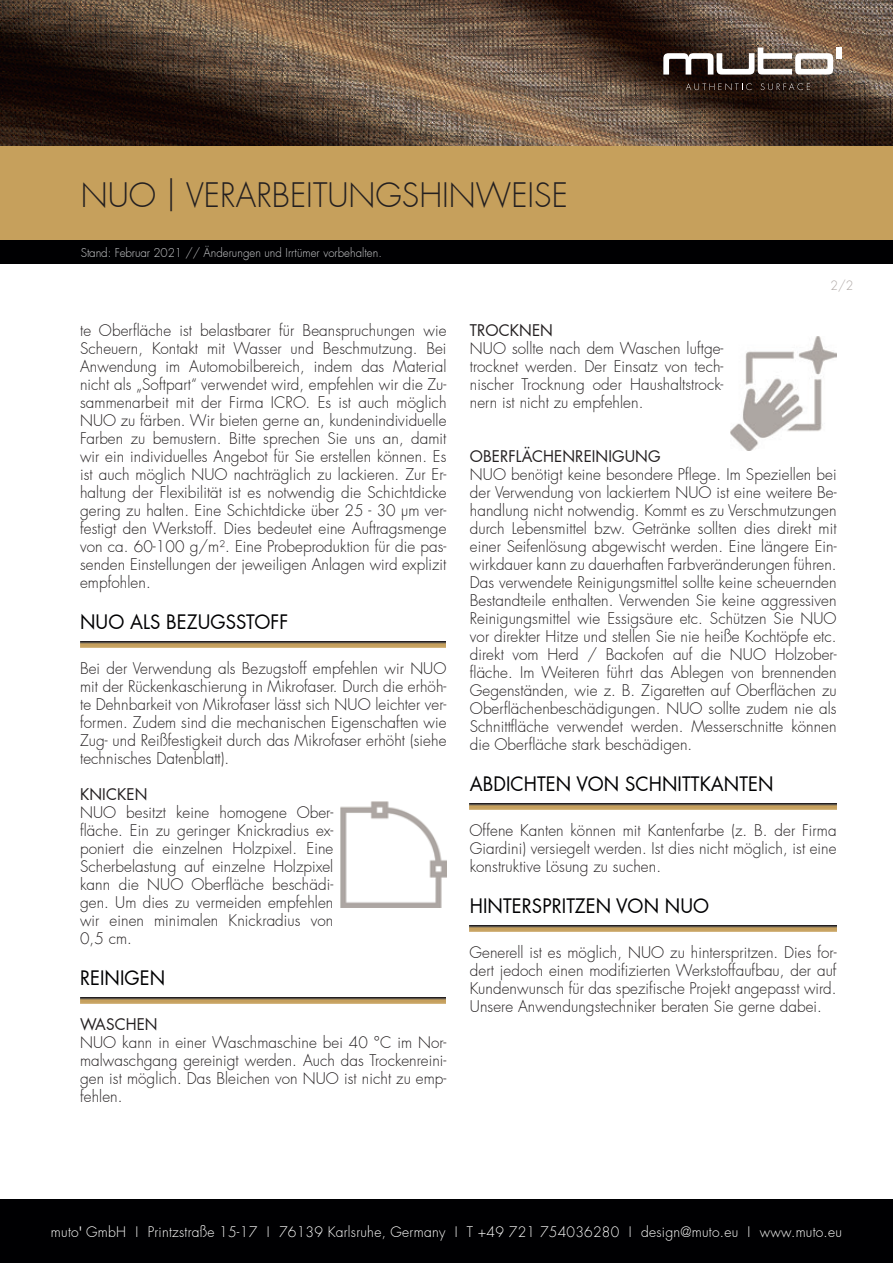
<style>
.page{position:relative;width:893px;height:1263px;background:#fff}
.page>*{position:absolute;margin:0;border:0;box-sizing:border-box;transform-origin:0 0}
.t1{font:300 33px "Futura";color:#231f20}
.t2{font:19.5px "Futura LT Pro";letter-spacing:.005em;color:#000002;scale:.95 1}
.t3{font:300 15.75px/18px "Futura LT Pro";letter-spacing:.005em;color:#231f20;text-align:justify}
.t4{font:15.75px "Futura LT Pro";letter-spacing:.005em;color:#231f20}
.t5{font:300 14.25px "Futura LT Pro";letter-spacing:.02em;color:#fff}
.t6{font:300 12.75px "Futura LT Pro";color:#ada6a3;scale:.95 1}
.t7{font:300 12px "Futura";letter-spacing:.005em;color:#c7c8ca}
.s1{font-family:"ITC Avant Garde Std";font-weight:400}
</style>
<div class="page">
<img style="left:0;top:0;width:893px;height:147px">
<div style="left:0;top:240px;width:893px;height:24px;background:#000002"></div>
<div style="left:0;top:147px;width:893px;height:93px;background:#c6a05c"></div>
<div style="left:0;top:1199px;width:893px;height:64px;background:#000002"></div>
<svg style="left:686px;top:83px;width:66px;height:7px"></svg>
<svg style="left:761px;top:83px;width:49px;height:7px"></svg>
<svg style="left:663px;top:47px;width:170px;height:28px"></svg>
<div style="left:836px;top:47px;width:6px;height:12px;background:#fff"></div>
<img style="left:80px;top:641px;width:366px;height:6px">
<img style="left:80px;top:997px;width:366px;height:6px">
<img style="left:340px;top:801px;width:106px;height:106px">
<img style="left:470px;top:803px;width:367px;height:6px">
<img style="left:470px;top:925px;width:367px;height:6px">
<img style="left:730px;top:336px;width:107px;height:114px">
<h1 class="t1" style="left:81px;top:175px;width:489px">NUO | VERARBEITUNGSHINWEISE</h1>
<p class="t7" style="left:81px;top:245px;width:303px">Stand: Februar 2021 // Änderungen und Irrtümer vorbehalten.</p>
<p class="t6" style="left:830px;top:277px;width:26px">2/2</p>
<p class="t3" style="left:80px;top:321px;width:368px">te Oberfläche ist belastbarer für Beanspruchungen wie Scheuern, Kontakt mit Wasser und Beschmutzung. Bei Anwendung im Automobilbereich, indem das Material nicht als „Softpart“ verwendet wird, empfehlen wir die Zu&shy;sammenarbeit mit der Firma ICRO. Es ist auch möglich NUO zu färben. Wir bieten gerne an, kundenindividuelle Farben zu bemustern. Bitte sprechen Sie uns an, damit wir ein individuelles Angebot für Sie erstellen können. Es ist auch möglich NUO nachträglich zu lackieren. Zur Er&shy;haltung der Flexibilität ist es notwendig die Schichtdicke gering zu halten. Eine Schichtdicke über 25 - 30 µm ver&shy;festigt den Werkstoff. Dies bedeutet eine Auftragsmenge von ca. 60-100 g/m². Eine Probeproduktion für die pas&shy;senden Einstellungen der jeweiligen Anlagen wird explizit empfohlen.</p>
<p class="t2" style="left:80px;top:608px;width:221px">NUO ALS BEZUGSSTOFF</p>
<p class="t3" style="left:80px;top:659px;width:368px">Bei der Verwendung als Bezugstoff empfehlen wir NUO mit der Rückenkaschierung in Mikrofaser. Durch die erhöh&shy;te Dehnbarkeit von Mikrofaser lässt sich NUO leichter ver&shy;formen. Zudem sind die mechanischen Eigenschaften wie Zug- und Reißfestigkeit durch das Mikrofaser erhöht (siehe technisches Datenblatt).</p>
<p class="t4" style="left:80px;top:783px;width:69px">KNICKEN</p>
<p class="t3" style="left:80px;top:803px;width:255px">NUO besitzt keine homogene Ober&shy;fläche. Ein zu geringer Knickradius ex&shy;poniert die einzelnen Holzpixel. Eine Scherbelastung auf einzelne Holzpixel kann die NUO Oberfläche beschädi&shy;gen. Um dies zu vermeiden empfehlen wir einen minimalen Knickradius von 0,5 cm.</p>
<p class="t2" style="left:80px;top:964px;width:91px">REINIGEN</p>
<p class="t4" style="left:80px;top:1013px;width:79px">WASCHEN</p>
<p class="t3" style="left:80px;top:1033px;width:368px">NUO kann in einer Waschmaschine bei 40 °C im Nor&shy;malwaschgang gereinigt werden. Auch das Trockenreini&shy;gen ist möglich. Das Bleichen von NUO ist nicht zu emp&shy;fehlen.</p>
<p class="t4" style="left:470px;top:320px;width:85px">TROCKNEN</p>
<p class="t3" style="left:470px;top:339px;width:255px">NUO sollte nach dem Waschen luftge&shy;trocknet werden. Der Einsatz von tech&shy;nischer Trocknung oder Haushaltstrock&shy;nern ist nicht zu empfehlen.</p>
<p class="t4" style="left:470px;top:446px;width:192px">OBERFLÄCHENREINIGUNG</p>
<p class="t3" style="left:470px;top:466px;width:368px">NUO benötigt keine besondere Pflege. Im Speziellen bei der Verwendung von lackiertem NUO ist eine weitere Be&shy;handlung nicht notwendig. Kommt es zu Verschmutzungen durch Lebensmittel bzw. Getränke sollten dies direkt mit einer Seifenlösung abgewischt werden. Eine längere Ein&shy;wirkdauer kann zu dauerhaften Farbveränderungen führen.<br>Das verwendete Reinigungsmittel sollte keine scheuernden Bestandteile enthalten. Verwenden Sie keine aggressiven Reinigungsmittel wie Essigsäure etc. Schützen Sie NUO vor direkter Hitze und stellen Sie nie heiße Kochtöpfe etc. direkt vom Herd / Backofen auf die NUO Holzober&shy;fläche. Im Weiteren führt das Ablegen von brennenden Gegenständen, wie z. B. Zigaretten auf Oberflächen zu Oberflächenbeschädigungen. NUO sollte zudem nie als Schnittfläche verwendet werden. Messerschnitte können die Oberfläche stark beschädigen.</p>
<p class="t2" style="left:470px;top:770px;width:321px">ABDICHTEN VON SCHNITTKANTEN</p>
<p class="t3" style="left:469px;top:821px;width:369px">Offene Kanten können mit Kantenfarbe (z. B. der Firma Giardini) versiegelt werden. Ist dies nicht möglich, ist eine konstruktive Lösung zu suchen.</p>
<p class="t2" style="left:470px;top:892px;width:253px">HINTERSPRITZEN VON NUO</p>
<p class="t3" style="left:469px;top:943px;width:369px">Generell ist es möglich, NUO zu hinterspritzen. Dies for&shy;dert jedoch einen modifizierten Werkstoffaufbau, der auf Kundenwunsch für das spezifische Projekt angepasst wird.<br>Unsere Anwendungstechniker beraten Sie gerne dabei.</p>
<p class="t5" style="left:51px;top:1222px;width:792px">muto<span class="s1">'</span> GmbH I Printzstraße 15-17 I 76139 Karlsruhe, Germany I T +49 721 754036280 I design@muto.eu I www.muto.eu</p>
</div>
